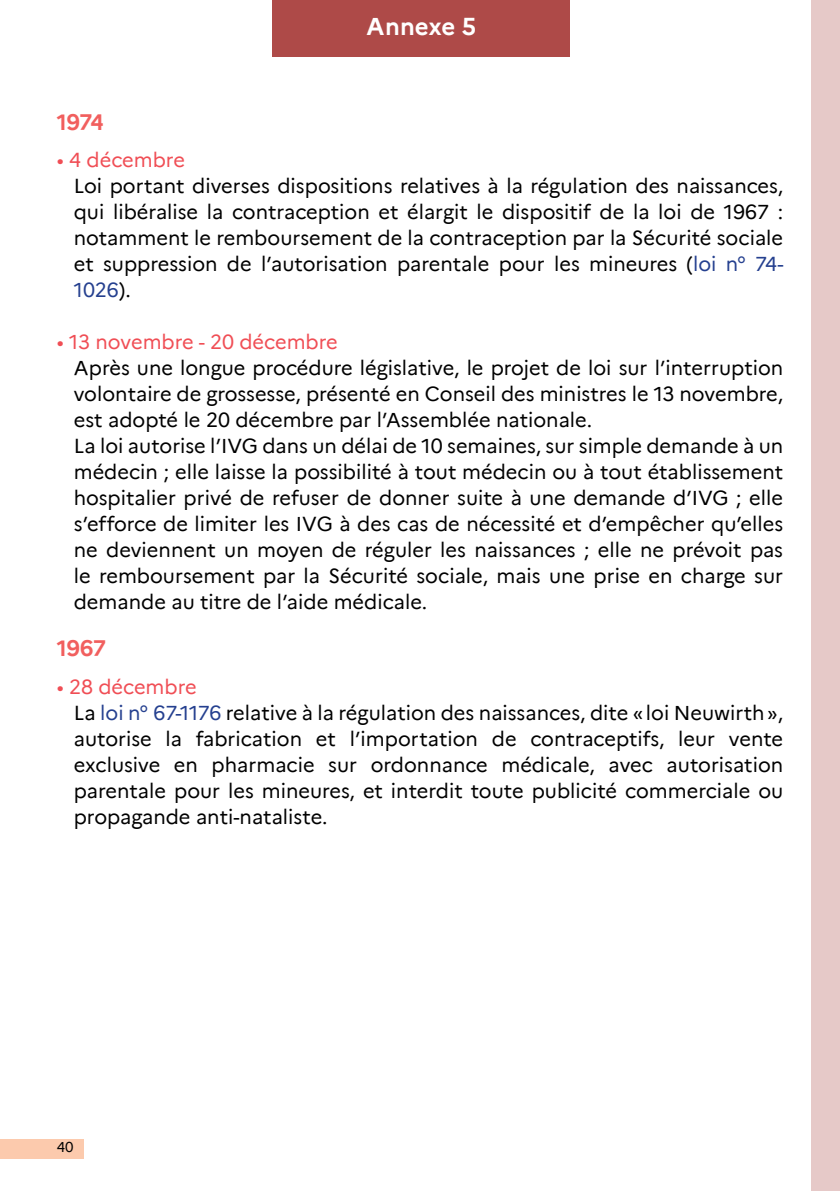
<style>
.page{position:relative;width:840px;height:1191px;background:#fff}
.page>*{position:absolute;margin:0;border:0;box-sizing:border-box;transform-origin:0 0}
.t1{font:700 24px "Marianne";color:#fff}
.Inter_titre_annexes{font:700 22px "Marianne";letter-spacing:-.01em;color:#f15f5e}
.Texte_retrait_3mm{font:20px/26px "Marianne";color:#000;text-align:justify}
.Texte_courant{font:20px "Marianne";color:#f04e55}
.t2{font:14px "Marianne";color:#000}
.s1{color:#25408f}
</style>
<div class="page">
<div style="left:0;top:1139px;width:83px;height:20px;background:#fccaad"></div>
<div style="left:272px;top:0;width:298px;height:57px;background:#ae4a48"></div>
<div style="left:811px;top:0;width:28px;height:1191px;background:#e6c9c8"></div>
<p class="t1" style="left:366px;top:7px;width:111px">Annexe 5</p>
<p class="Inter_titre_annexes" style="left:57px;top:105px;width:48px">1974</p>
<p class="Texte_courant" style="left:57px;top:145px;width:130px">• 4 décembre</p>
<p class="Texte_retrait_3mm" style="left:74px;top:172px;width:711px">Loi portant diverses dispositions relatives à la régulation des naissances, qui libéralise la contraception et élargit le dispositif de la loi de 1967 : notamment le remboursement de la contraception par la Sécurité sociale et suppression de l’autorisation parentale pour les mineures (<span class="s1">loi n° 74- 1026</span>).</p>
<p class="Texte_courant" style="left:57px;top:327px;width:282px">• 13 novembre - 20 décembre</p>
<p class="Texte_retrait_3mm" style="left:74px;top:354px;width:710px">Après une longue procédure législative, le projet de loi sur l’interruption volontaire de grossesse, présenté en Conseil des ministres le 13 novembre, est adopté le 20 décembre par l’Assemblée nationale.</p>
<p class="Texte_retrait_3mm" style="left:74px;top:432px;width:710px">La loi autorise l’IVG dans un délai de 10 semaines, sur simple demande à un médecin ; elle laisse la possibilité à tout médecin ou à tout établissement hospitalier privé de refuser de donner suite à une demande d’IVG ; elle s’efforce de limiter les IVG à des cas de nécessité et d’empêcher qu’elles ne deviennent un moyen de réguler les naissances ; elle ne prévoit pas le remboursement par la Sécurité sociale, mais une prise en charge sur demande au titre de l’aide médicale.</p>
<p class="Inter_titre_annexes" style="left:57px;top:631px;width:51px">1967</p>
<p class="Texte_courant" style="left:57px;top:671px;width:141px">• 28 décembre</p>
<p class="Texte_retrait_3mm" style="left:74px;top:698px;width:710px">La <span class="s1">loi n° 67-1176</span> relative à la régulation des naissances, dite «loi Neuwirth», autorise la fabrication et l’importation de contraceptifs, leur vente exclusive en pharmacie sur ordonnance médicale, avec autorisation parentale pour les mineures, et interdit toute publicité commerciale ou propagande anti-nataliste.</p>
<p class="t2" style="left:57px;top:1136px;width:18px">40</p>
</div>
